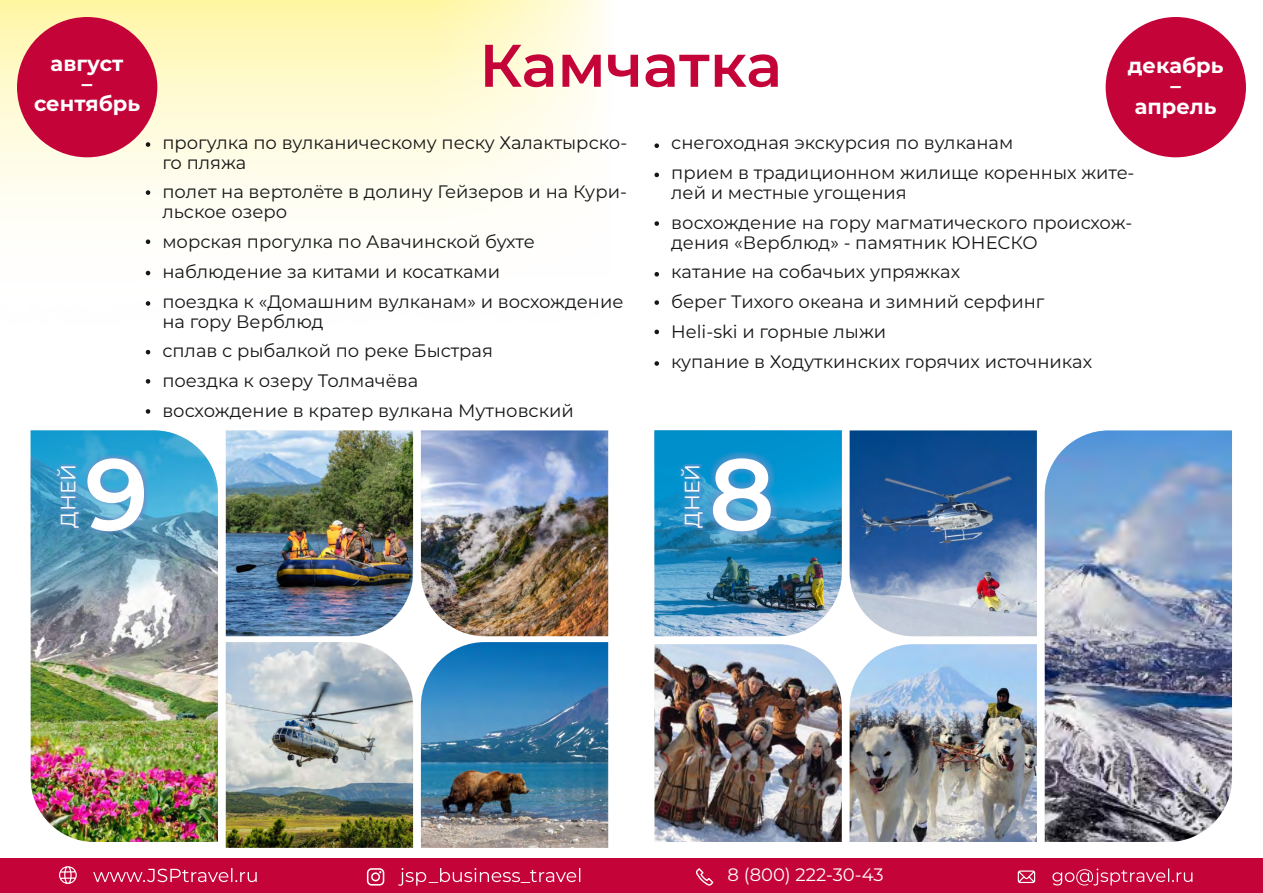
<style>
.page{position:relative;width:1263px;height:893px;background:#fff}
.page>*{position:absolute;margin:0;border:0;box-sizing:border-box;transform-origin:0 0}
.t1{font:600 101.1px "Montserrat";color:#fff}
.t2{font:600 60px "Montserrat";color:#c40439}
.t3{font:600 26.25px/43.8px "Montserrat";color:#fff;text-align:center}
.t4{font:700 21px/20.2px "Montserrat";color:#fff;text-align:center}
.t5{font:20.7px "Montserrat";color:#fff}
.t6{font:18px/29.8px "Montserrat";color:#151616}
.t7{font:18px "Montserrat";color:#fff}
</style>
<div class="page">
<img style="left:0;top:0;width:631px;height:859px">
<img style="left:421px;top:430px;width:187px;height:206px">
<img style="left:421px;top:642px;width:187px;height:206px">
<img style="left:226px;top:430px;width:187px;height:206px">
<img style="left:226px;top:642px;width:187px;height:206px">
<img style="left:31px;top:636px;width:187px;height:206px">
<img style="left:31px;top:430px;width:187px;height:206px">
<img style="left:654px;top:430px;width:188px;height:206px">
<img style="left:654px;top:644px;width:188px;height:198px">
<img style="left:850px;top:430px;width:187px;height:206px">
<img style="left:850px;top:644px;width:187px;height:198px">
<div style="left:707px;top:453px;width:69px;height:84px;background:#6a93cb;opacity:.98"></div>
<div style="left:679px;top:464px;width:26px;height:65px;background:#6a93cb;opacity:.98"></div>
<img style="left:1045px;top:430px;width:187px;height:412px">
<svg style="left:146px;top:190px;width:4px;height:5px"></svg>
<svg style="left:146px;top:142px;width:4px;height:5px"></svg>
<svg style="left:654px;top:143px;width:5px;height:5px"></svg>
<svg style="left:146px;top:239px;width:4px;height:5px"></svg>
<svg style="left:654px;top:173px;width:5px;height:4px"></svg>
<svg style="left:146px;top:301px;width:4px;height:5px"></svg>
<svg style="left:146px;top:271px;width:4px;height:4px"></svg>
<svg style="left:654px;top:221px;width:5px;height:5px"></svg>
<svg style="left:654px;top:272px;width:5px;height:5px"></svg>
<svg style="left:654px;top:300px;width:5px;height:5px"></svg>
<svg style="left:654px;top:361px;width:5px;height:5px"></svg>
<svg style="left:654px;top:330px;width:5px;height:4px"></svg>
<svg style="left:146px;top:379px;width:4px;height:5px"></svg>
<svg style="left:146px;top:350px;width:4px;height:4px"></svg>
<svg style="left:146px;top:409px;width:4px;height:5px"></svg>
<div style="left:85px;top:456px;width:62px;height:78px;background:#6a93cb;opacity:.98"></div>
<div style="left:55px;top:464px;width:26px;height:65px;background:#6a93cb;opacity:.98"></div>
<div style="left:1106px;top:17px;width:140px;height:140px;background:#c40439;border-radius:50%"></div>
<div style="left:0;top:859px;width:1263px;height:34px;background:#c40439"></div>
<svg style="left:59px;top:866px;width:18px;height:18px"></svg>
<svg style="left:93px;top:868px;width:164px;height:14px"></svg>
<svg style="left:1052px;top:868px;width:140px;height:17px"></svg>
<svg style="left:1018px;top:870px;width:17px;height:13px"></svg>
<svg style="left:398px;top:868px;width:182px;height:18px"></svg>
<svg style="left:367px;top:868px;width:17px;height:18px"></svg>
<svg style="left:696px;top:868px;width:17px;height:18px"></svg>
<div style="left:17px;top:17px;width:140px;height:140px;background:#c40439;border-radius:50%"></div>
<p class="t4" style="left:34px;top:53px;width:108px">август<br>– сентябрь</p>
<p class="t5" style="left:56px;top:528px;width:65px;rotate:-90deg">ДНЕЙ</p>
<h1 class="t1" style="left:85px;top:432px;width:65px">9</h1>
<h2 class="t2" style="left:479px;top:29px;width:304px">Камчатка</h2>
<h3 class="t3" style="left:1145px;top:38px;width:71px">зима -</h3>
<h3 class="t3" style="left:1148px;top:101px;width:65px">2022</h3>
<p class="t4" style="left:1128px;top:55px;width:97px">декабрь – апрель</p>
<p class="t6" style="left:162px;top:132px;width:466px;line-height:19.8px">прогулка по вулканическому песку Халактырско&shy;го пляжа</p>
<p class="t6" style="left:162px;top:182px;width:466px;line-height:19.8px">полет на вертолёте в долину Гейзеров и на Кури&shy;льское озеро</p>
<p class="t6" style="left:162px;top:227px;width:463px">морская прогулка по Авачинской бухте наблюдение за китами и косатками<br>поездка к «Домашним вулканам» и восхождение</p>
<p class="t6" style="left:162px;top:306px;width:413px">на гору Верблюд<br>сплав с рыбалкой по реке Быстрая поездка к озеру Толмачёва<br>восхождение в кратер вулкана Мутновский</p>
<p class="t6" style="left:671px;top:128px;width:465px">снегоходная экскурсия по вулканам<br>прием в традиционном жилище коренных жите-</p>
<p class="t6" style="left:671px;top:178px;width:463px">лей и местные угощения<br>восхождение на гору магматического происхож-</p>
<p class="t6" style="left:671px;top:227px;width:422px">дения «Верблюд» - памятник ЮНЕСКО катание на собачьих упряжках<br>берег Тихого океана и зимний серфинг Heli-ski и горные лыжи<br>купание в Ходуткинских горячих источниках</p>
<p class="t5" style="left:679px;top:528px;width:65px;rotate:-90deg">ДНЕЙ</p>
<h1 class="t1" style="left:709px;top:432px;width:67px">8</h1>
<p class="t7" style="left:727px;top:864px;width:158px">8 (800) 222-30-43</p>
</div>
